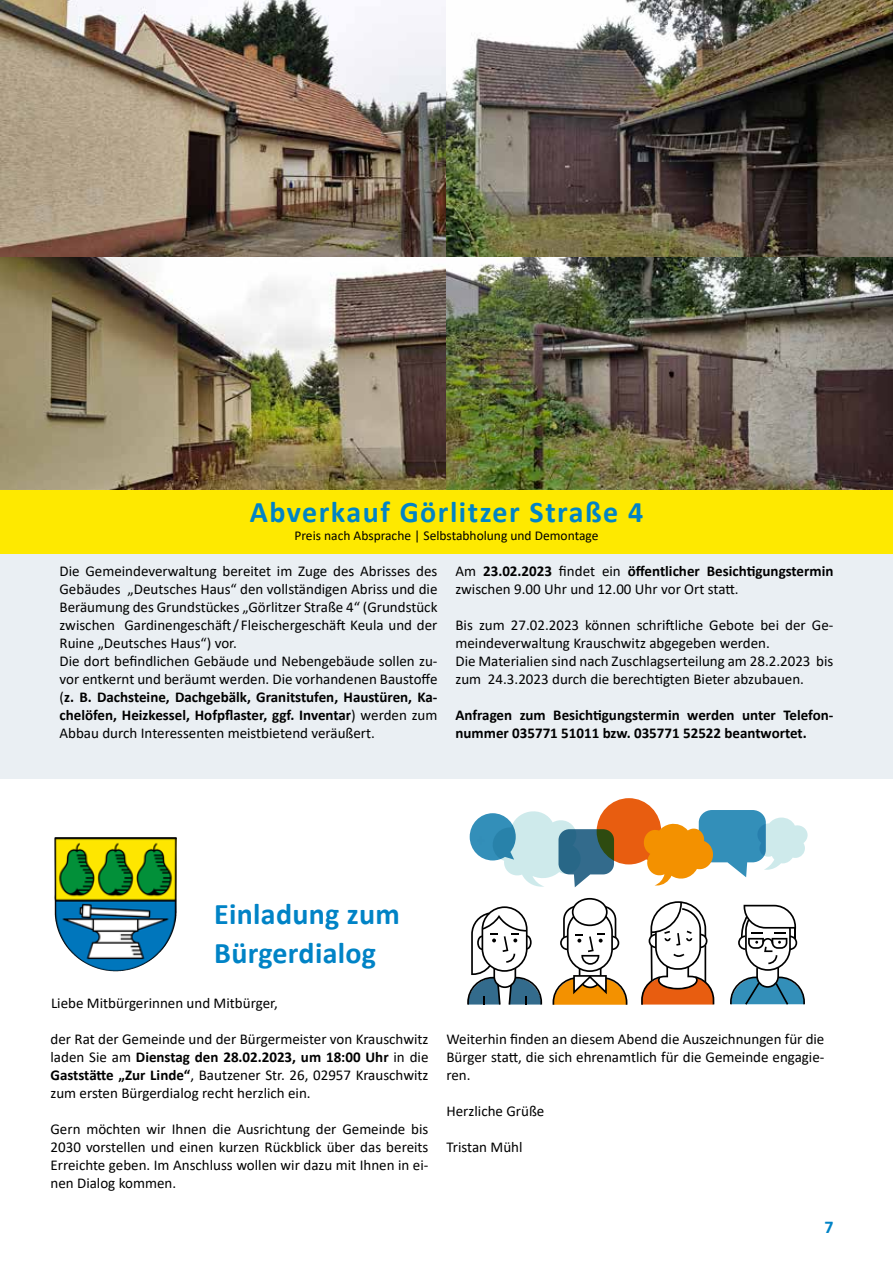
<style>
.page{position:relative;width:893px;height:1263px;background:#fff}
.page>*{position:absolute;margin:0;border:0;box-sizing:border-box;transform-origin:0 0}
.t1{font:700 30px "Calibri";letter-spacing:.05em;color:#0083c6}
.t2{font:700 30px/39px "Calibri";letter-spacing:.02em;color:#0083c6}
.t3{font:700 18px "Calibri";color:#0083c6}
.t4{font:15px/18px "Calibri";color:#000}
.t5{font:700 15px/18px "Calibri";color:#000}
.t6{font:13.5px "Calibri";color:#000}
.s1{font-weight:700}
</style>
<div class="page">
<div style="left:0;top:152px;width:893px;height:626px;background:#eaeff3"></div>
<div style="left:0;top:490px;width:893px;height:63px;background:#fee900"></div>
<img style="left:0;top:0;width:893px;height:489px">
<img style="left:54px;top:837px;width:43px;height:131px">
<svg style="left:730px;top:905px;width:75px;height:100px"></svg>
<svg style="left:552px;top:898px;width:75px;height:107px"></svg>
<svg style="left:641px;top:901px;width:73px;height:104px"></svg>
<svg style="left:467px;top:906px;width:75px;height:99px"></svg>
<svg style="left:470px;top:798px;width:338px;height:89px"></svg>
<h1 class="t1" style="left:250px;top:491px;width:395px">Abverkauf Görlitzer Straße 4</h1>
<p class="t6" style="left:294px;top:526px;width:306px">Preis nach Absprache | Selbstabholung und Demontage</p>
<p class="t4" style="left:60px;top:562px;width:379px">Die Gemeindeverwaltung bereitet im Zuge des Abrisses des Gebäudes „Deutsches Haus“ den vollständigen Abriss und die Beräumung des Grundstückes „Görlitzer Straße 4“ (Grundstück zwischen Gardinengeschäft / Fleischergeschäft Keula und der Ruine „Deutsches Haus“) vor.<br>Die dort befindlichen Gebäude und Nebengebäude sollen zu&shy;vor entkernt und beräumt werden. Die vorhandenen Baustoffe (<span class="s1">z. B. Dachsteine, Dachgebälk, Granitstufen, Haustüren, Ka&shy;chelöfen, Heizkessel, Hofpflaster, ggf. Inventar</span>) werden zum Abbau durch Interessenten meistbietend veräußert.</p>
<p class="t4" style="left:455px;top:562px;width:379px">Am <span class="s1">23.02.2023</span> findet ein <span class="s1">öffentlicher Besichtigungstermin </span>zwischen 9.00 Uhr und 12.00 Uhr vor Ort statt.</p>
<p class="t4" style="left:455px;top:616px;width:379px">Bis zum 27.02.2023 können schriftliche Gebote bei der Ge&shy;meindeverwaltung Krauschwitz abgegeben werden.<br>Die Materialien sind nach Zuschlagserteilung am 28.2.2023 bis zum 24.3.2023 durch die berechtigten Bieter abzubauen.</p>
<p class="t5" style="left:455px;top:706px;width:379px">Anfragen zum Besichtigungstermin werden unter Telefon&shy;nummer 035771 51011 bzw. 035771 52522 beantwortet.</p>
<h1 class="t2" style="left:214px;top:894px;width:187px">Einladung zum<br>Bürgerdialog</h1>
<p class="t4" style="left:51px;top:994px;width:228px">Liebe Mitbürgerinnen und Mitbürger,</p>
<p class="t4" style="left:51px;top:1030px;width:379px;text-align:justify">der Rat der Gemeinde und der Bürgermeister von Krauschwitz laden Sie am <span class="s1">Dienstag den 28.02.2023, um 18:00 Uhr</span> in die <span class="s1">Gaststätte „Zur Linde“</span>, Bautzener Str. 26, 02957 Krauschwitz zum ersten Bürgerdialog recht herzlich ein.</p>
<p class="t4" style="left:51px;top:1120px;width:379px;text-align:justify">Gern möchten wir Ihnen die Ausrichtung der Gemeinde bis 2030 vorstellen und einen kurzen Rückblick über das bereits Erreichte geben. Im Anschluss wollen wir dazu mit Ihnen in ei&shy;nen Dialog kommen.</p>
<p class="t4" style="left:446px;top:1030px;width:379px;text-align:justify">Weiterhin finden an diesem Abend die Auszeichnungen für die Bürger statt, die sich ehrenamtlich für die Gemeinde engagie&shy;ren.</p>
<p class="t4" style="left:446px;top:1102px;width:99px">Herzliche Grüße</p>
<p class="t4" style="left:446px;top:1138px;width:78px">Tristan Mühl</p>
<p class="t3" style="left:824px;top:1214px;width:11px">7</p>
</div>
